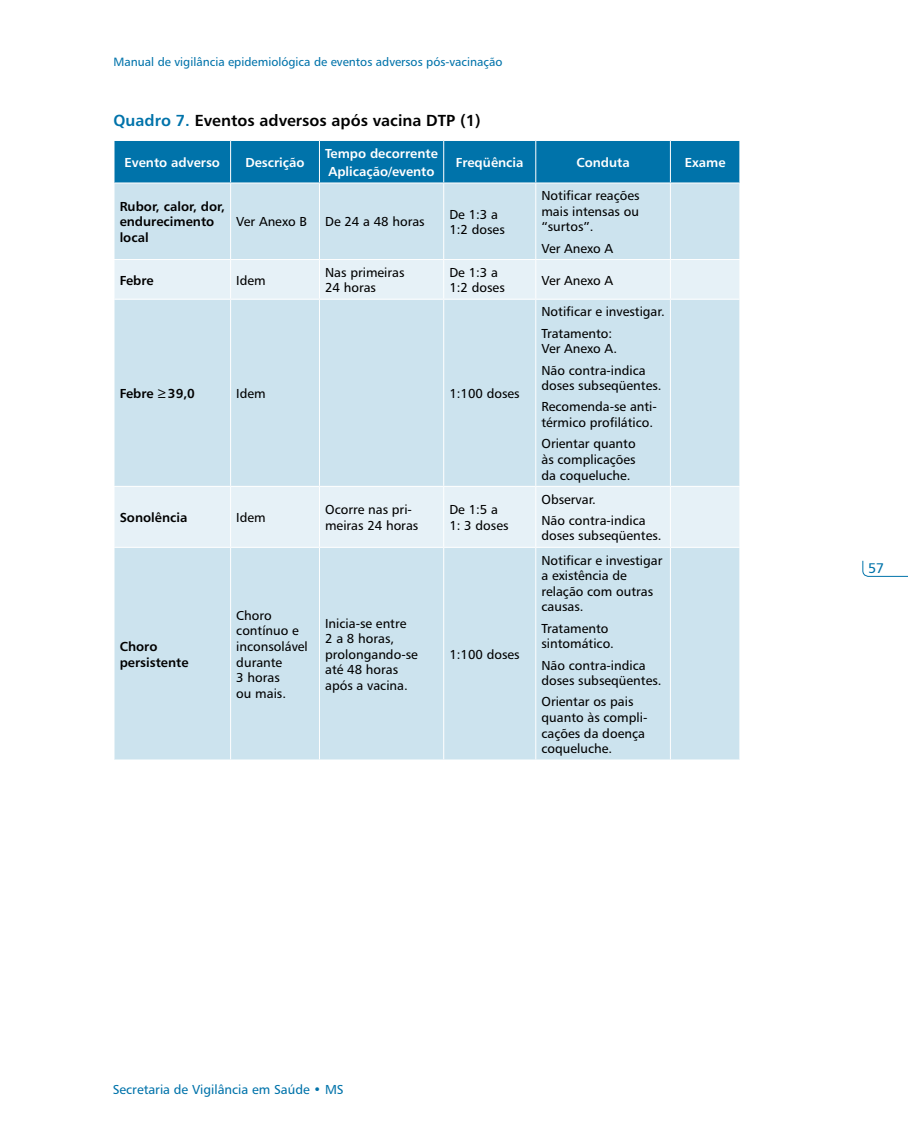
<style>
.page{position:relative;width:908px;height:1134px;background:#fff}
.page>*{position:absolute;margin:0;border:0;box-sizing:border-box;transform-origin:0 0}
.t1{font:16px "Humanist 777 BT Bold B";color:#000}
.t2{font:14px "Humanist 777 BT Roman B";color:#0073aa}
.t3{font:13px/15.6px "Humanist 777 BT Roman B";color:#000}
.t4{font:13px/18.4px "Humanist 777 BT Bold B";color:#fff}
.t5{font:13px/15.6px "Humanist 777 BT Bold B";color:#000}
.t6{font:13px "Humanist 777 BT Roman B";color:#0073aa}
.t7{font:12px "Humanist 777 BT Roman B";color:#0073aa}
.s1{color:#0073aa}
.s2{font-family:"Minion Pro";font-weight:700;font-size:15px}
</style>
<div class="page">
<svg style="left:862px;top:560px;width:45px;height:17px"></svg>
<div style="left:114px;top:141px;width:625px;height:41px;background:#0073aa"></div>
<div style="left:114px;top:183px;width:625px;height:576px;background:#cce3ee"></div>
<svg style="left:114px;top:260px;width:625px;height:287px;background:#d5e7f1"></svg>
<hr style="left:230px;top:141px;width:1px;height:41px;background:#fff">
<hr style="left:319px;top:141px;width:1px;height:41px;background:#fff">
<hr style="left:443px;top:141px;width:1px;height:41px;background:#fff">
<hr style="left:535px;top:141px;width:1px;height:41px;background:#fff">
<hr style="left:669px;top:141px;width:1px;height:41px;background:#fff">
<hr style="left:230px;top:183px;width:1px;height:76px;background:#fff">
<hr style="left:319px;top:183px;width:1px;height:76px;background:#fff">
<hr style="left:443px;top:183px;width:1px;height:76px;background:#fff">
<hr style="left:535px;top:183px;width:1px;height:76px;background:#fff">
<hr style="left:669px;top:183px;width:1px;height:76px;background:#fff">
<hr style="left:113px;top:259px;width:117px;height:1px;background:#fff">
<hr style="left:230px;top:259px;width:89px;height:1px;background:#fff">
<hr style="left:230px;top:260px;width:1px;height:39px;background:#fff">
<hr style="left:319px;top:259px;width:124px;height:1px;background:#fff">
<hr style="left:319px;top:260px;width:1px;height:39px;background:#fff">
<hr style="left:443px;top:259px;width:92px;height:1px;background:#fff">
<hr style="left:443px;top:260px;width:1px;height:39px;background:#fff">
<hr style="left:535px;top:259px;width:135px;height:1px;background:#fff">
<hr style="left:535px;top:260px;width:1px;height:39px;background:#fff">
<hr style="left:670px;top:259px;width:70px;height:1px;background:#fff">
<hr style="left:669px;top:260px;width:1px;height:39px;background:#fff">
<hr style="left:113px;top:299px;width:117px;height:1px;background:#fff">
<hr style="left:230px;top:299px;width:89px;height:1px;background:#fff">
<hr style="left:230px;top:300px;width:1px;height:186px;background:#fff">
<hr style="left:319px;top:299px;width:124px;height:1px;background:#fff">
<hr style="left:319px;top:300px;width:1px;height:186px;background:#fff">
<hr style="left:443px;top:299px;width:92px;height:1px;background:#fff">
<hr style="left:443px;top:300px;width:1px;height:186px;background:#fff">
<hr style="left:535px;top:299px;width:135px;height:1px;background:#fff">
<hr style="left:535px;top:300px;width:1px;height:186px;background:#fff">
<hr style="left:670px;top:299px;width:70px;height:1px;background:#fff">
<hr style="left:669px;top:300px;width:1px;height:186px;background:#fff">
<hr style="left:113px;top:486px;width:117px;height:1px;background:#fff">
<hr style="left:230px;top:486px;width:89px;height:1px;background:#fff">
<hr style="left:230px;top:487px;width:1px;height:60px;background:#fff">
<hr style="left:319px;top:486px;width:124px;height:1px;background:#fff">
<hr style="left:319px;top:487px;width:1px;height:60px;background:#fff">
<hr style="left:443px;top:486px;width:92px;height:1px;background:#fff">
<hr style="left:443px;top:487px;width:1px;height:60px;background:#fff">
<hr style="left:535px;top:486px;width:135px;height:1px;background:#fff">
<hr style="left:535px;top:487px;width:1px;height:60px;background:#fff">
<hr style="left:670px;top:486px;width:70px;height:1px;background:#fff">
<hr style="left:669px;top:487px;width:1px;height:60px;background:#fff">
<hr style="left:113px;top:547px;width:117px;height:1px;background:#fff">
<hr style="left:230px;top:547px;width:89px;height:1px;background:#fff">
<hr style="left:230px;top:548px;width:1px;height:211px;background:#fff">
<hr style="left:319px;top:547px;width:124px;height:1px;background:#fff">
<hr style="left:319px;top:548px;width:1px;height:211px;background:#fff">
<hr style="left:443px;top:547px;width:92px;height:1px;background:#fff">
<hr style="left:443px;top:548px;width:1px;height:211px;background:#fff">
<hr style="left:535px;top:547px;width:135px;height:1px;background:#fff">
<hr style="left:535px;top:548px;width:1px;height:211px;background:#fff">
<hr style="left:670px;top:547px;width:70px;height:1px;background:#fff">
<hr style="left:669px;top:548px;width:1px;height:211px;background:#fff">
<p class="t7" style="left:113px;top:55px;width:390px">Manual de vigilância epidemiológica de eventos adversos pós-vacinação</p>
<p class="t1" style="left:113px;top:111px;width:369px"><span class="s1">Quadro 7.</span> Eventos adversos após vacina DTP (1)</p>
<p class="t4" style="left:124px;top:153px;width:97px">Evento adverso</p>
<p class="t4" style="left:245px;top:153px;width:61px">Descrição</p>
<p class="t4" style="left:325px;top:144px;width:114px">Tempo decorrente<br>Aplicação/evento</p>
<p class="t4" style="left:455px;top:153px;width:69px">Freqüência</p>
<p class="t4" style="left:576px;top:153px;width:55px">Conduta</p>
<p class="t4" style="left:684px;top:153px;width:42px">Exame</p>
<p class="t5" style="left:120px;top:198px;width:107px">Rubor, calor, dor, endurecimento local</p>
<p class="t3" style="left:541px;top:188px;width:100px;text-align:justify">Notificar reações mais intensas ou “surtos”.</p>
<p class="t3" style="left:541px;top:240px;width:73px">Ver Anexo A</p>
<p class="t3" style="left:236px;top:214px;width:72px">Ver Anexo B</p>
<p class="t3" style="left:325px;top:214px;width:101px">De 24 a 48 horas</p>
<p class="t3" style="left:449px;top:206px;width:57px">De 1:3 a<br>1:2 doses</p>
<p class="t5" style="left:120px;top:272px;width:36px">Febre</p>
<p class="t3" style="left:236px;top:272px;width:31px">Idem</p>
<p class="t3" style="left:325px;top:264px;width:81px">Nas primeiras<br>24 horas</p>
<p class="t3" style="left:449px;top:264px;width:57px">De 1:3 a<br>1:2 doses</p>
<p class="t3" style="left:541px;top:272px;width:73px">Ver Anexo A</p>
<p class="t5" style="left:120px;top:386px;width:77px">Febre <span class="s2">≥</span>39,0</p>
<p class="t3" style="left:236px;top:385px;width:31px">Idem</p>
<p class="t3" style="left:449px;top:385px;width:72px">1:100 doses</p>
<p class="t3" style="left:541px;top:301px;width:125px;line-height:21.2px">Notificar e investigar.<br>Tratamento:</p>
<p class="t3" style="left:541px;top:338px;width:106px;line-height:21.2px">Ver Anexo A.<br>Não contra-indica</p>
<p class="t3" style="left:541px;top:375px;width:122px;line-height:21.2px">doses subseqüentes.<br>Recomenda-se anti-</p>
<p class="t3" style="left:541px;top:412px;width:113px;line-height:21.2px">térmico profilático.<br>Orientar quanto</p>
<p class="t3" style="left:541px;top:451px;width:96px">às complicações da coqueluche.</p>
<p class="t5" style="left:120px;top:509px;width:69px">Sonolência</p>
<p class="t3" style="left:236px;top:509px;width:31px">Idem</p>
<p class="t3" style="left:325px;top:502px;width:95px">Ocorre nas pri&shy;meiras 24 horas</p>
<p class="t3" style="left:449px;top:502px;width:61px">De 1:5 a<br>1: 3 doses</p>
<p class="t3" style="left:541px;top:488px;width:106px;line-height:21.2px">Observar.<br>Não contra-indica</p>
<p class="t3" style="left:541px;top:528px;width:122px">doses subseqüentes.</p>
<p class="t5" style="left:120px;top:638px;width:70px">Choro persistente</p>
<p class="t3" style="left:236px;top:607px;width:73px">Choro contínuo e inconsolável durante<br>3 horas<br>ou mais.</p>
<p class="t3" style="left:325px;top:615px;width:94px">Inicia-se entre<br>2 a 8 horas, prolongando-se até 48 horas após a vacina.</p>
<p class="t3" style="left:449px;top:646px;width:72px">1:100 doses</p>
<p class="t3" style="left:541px;top:552px;width:122px">Notificar e investigar a existência de relação com outras causas.</p>
<p class="t3" style="left:541px;top:620px;width:74px">Tratamento sintomático.</p>
<p class="t3" style="left:541px;top:657px;width:122px">Não contra-indica doses subseqüentes.</p>
<p class="t3" style="left:541px;top:694px;width:107px">Orientar os pais quanto às compli&shy;cações da doença coqueluche.</p>
<p class="t6" style="left:113px;top:1082px;width:232px">Secretaria de Vigilância em Saúde • MS</p>
<p class="t2" style="left:867px;top:559px;width:18px">57</p>
</div>
